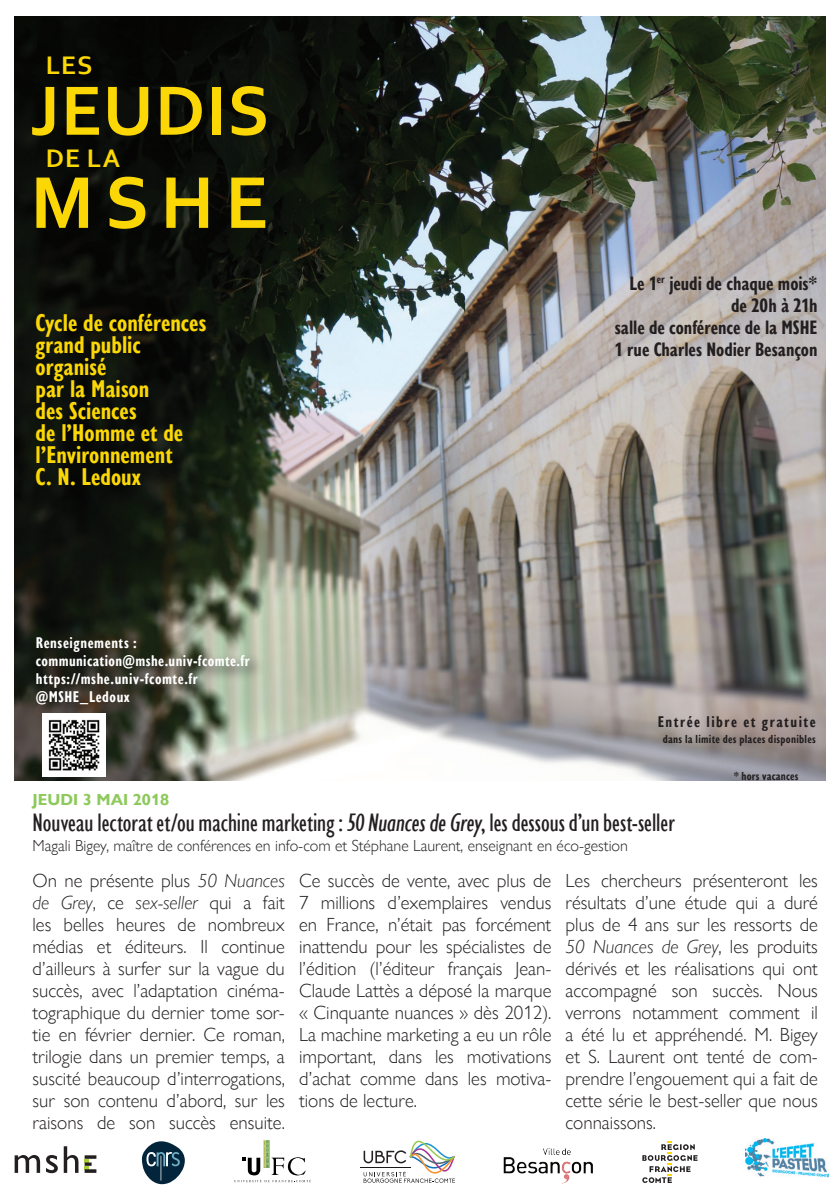
<style>
.page{position:relative;width:840px;height:1191px;background:#fff}
.page>*{position:absolute;margin:0;border:0;box-sizing:border-box;transform-origin:0 0}
.t1{font:700 77px "Corbel";color:#fbd705}
.t2{font:700 73.2px "Corbel";letter-spacing:.015em;color:#fbd705}
.t3{font:700 26.6px "Corbel";color:#fbd705}
.t4{font:condensed 26px "Gill Sans Nova";color:#231f20}
.t5{font:700 condensed 25px/22px "Gill Sans Nova";color:#fbd705}
.t6{font:700 condensed 20px/22px "Gill Sans Nova";color:#231f20;text-align:right}
.t7{font:300 19px/22px "Gill Sans Nova";color:#231f20;text-align:justify}
.t8{font:700 condensed 16px/18px "Gill Sans Nova";letter-spacing:.035em;color:#fff}
.t9{font:300 16px "Gill Sans Nova";color:#231f20}
.t10{font:700 condensed 16px "Gill Sans Nova";letter-spacing:.095em;color:#231f20}
.t11{font:700 16px "Gill Sans Nova";color:#8ec95c}
.t12{font:700 condensed 12px "Gill Sans Nova";letter-spacing:.025em;color:#231f20}
.s1{font-style:italic}
</style>
<div class="page">
<img style="left:15px;top:16px;width:810px;height:764px">
<div style="left:31px;top:633px;width:234px;height:88px;background:#231f20;opacity:.8"></div>
<img style="left:43px;top:714px;width:62px;height:62px">
<svg style="left:15px;top:1155px;width:25px;height:17px"></svg>
<svg style="left:46px;top:1155px;width:12px;height:18px"></svg>
<svg style="left:64px;top:1146px;width:14px;height:26px"></svg>
<svg style="left:85px;top:1155px;width:11px;height:17px"></svg>
<svg style="left:142px;top:1141px;width:43px;height:43px"></svg>
<svg style="left:234px;top:1157px;width:77px;height:25px"></svg>
<img style="left:263px;top:1140px;width:7px;height:28px">
<img style="left:543px;top:1148px;width:27px;height:7px">
<svg style="left:642px;top:1141px;width:55px;height:42px"></svg>
<hr style="left:360px;top:1167px;width:50px;height:1px;background:#1a161a">
<svg style="left:363px;top:1140px;width:91px;height:42px"></svg>
<img style="left:745px;top:1138px;width:82px;height:39px">
<h3 class="t3" style="left:46px;top:49px;width:48px">LES</h3>
<h2 class="t2" style="left:30px;top:65px;width:241px">JEUDIS</h2>
<h3 class="t3" style="left:46px;top:142px;width:76px">DE LA</h3>
<h1 class="t1" style="left:30px;top:154px;width:230px">MSHE</h1>
<h3 class="t5" style="left:36px;top:312px;width:172px">Cycle de conférences grand public organisé<br>par la Maison<br>des Sciences<br>de l’Homme et de l’Environnement<br>C. N. Ledoux</h3>
<p class="t8" style="left:36px;top:634px;width:215px">Renseignements : communication@mshe.univ-fcomte.fr https://mshe.univ-fcomte.fr @MSHE_Ledoux</p>
<p class="t6" style="left:614px;top:272px;width:204px">Le 1<sup>er</sup> jeudi de chaque mois* de 20h à 21h<br>salle de conférence de la MSHE<br>1 rue Charles Nodier Besançon</p>
<p class="t10" style="left:657px;top:712px;width:159px">Entrée libre et gratuite</p>
<p class="t12" style="left:662px;top:732px;width:154px">dans la limite des places disponibles</p>
<p class="t12" style="left:733px;top:769px;width:66px">* hors vacances</p>
<p class="t11" style="left:33px;top:789px;width:138px">JEUDI 3 mai 2018</p>
<h3 class="t4" style="left:33px;top:808px;width:643px">Nouveau lectorat et/ou machine marketing: <span class="s1">50 Nuances de Grey</span>, les dessous d’un best-seller</h3>
<p class="t9" style="left:33px;top:837px;width:596px">Magali Bigey, maître de conférences en info-com et Stéphane Laurent, enseignant en éco-gestion</p>
<p class="t7" style="left:33px;top:869px;width:254px">On ne présente plus <span class="s1">50 Nuances de Grey</span>, ce <span class="s1">sex-seller</span> qui a fait les belles heures de nombreux médias et éditeurs. Il continue d’ailleurs à surfer sur la vague du succès, avec l’adaptation cinéma&shy;tographique du dernier tome sor&shy;tie en février dernier. Ce roman, trilogie dans un premier temps, a suscité beaucoup d’interrogations, sur son contenu d’abord, sur les raisons de son succès ensuite.</p>
<p class="t7" style="left:299px;top:869px;width:254px">Ce succès de vente, avec plus de 7 millions d’exemplaires vendus en France, n’était pas forcément inattendu pour les spécialistes de l’édition (l’éditeur français Jean-Claude Lattès a déposé la marque « Cinquante nuances » dès 2012).<br>La machine marketing a eu un rôle important, dans les motivations d’achat comme dans les motiva&shy;tions de lecture.</p>
<p class="t7" style="left:565px;top:869px;width:254px">Les chercheurs présenteront les résultats d’une étude qui a duré plus de 4 ans sur les ressorts de <span class="s1">50 Nuances de Grey</span>, les produits dérivés et les réalisations qui ont accompagné son succès. Nous verrons notamment comment il a été lu et appréhendé. M. Bigey et S. Laurent ont tenté de com&shy;prendre l’engouement qui a fait de cette série le best-seller que nous connaissons.</p>
</div>
